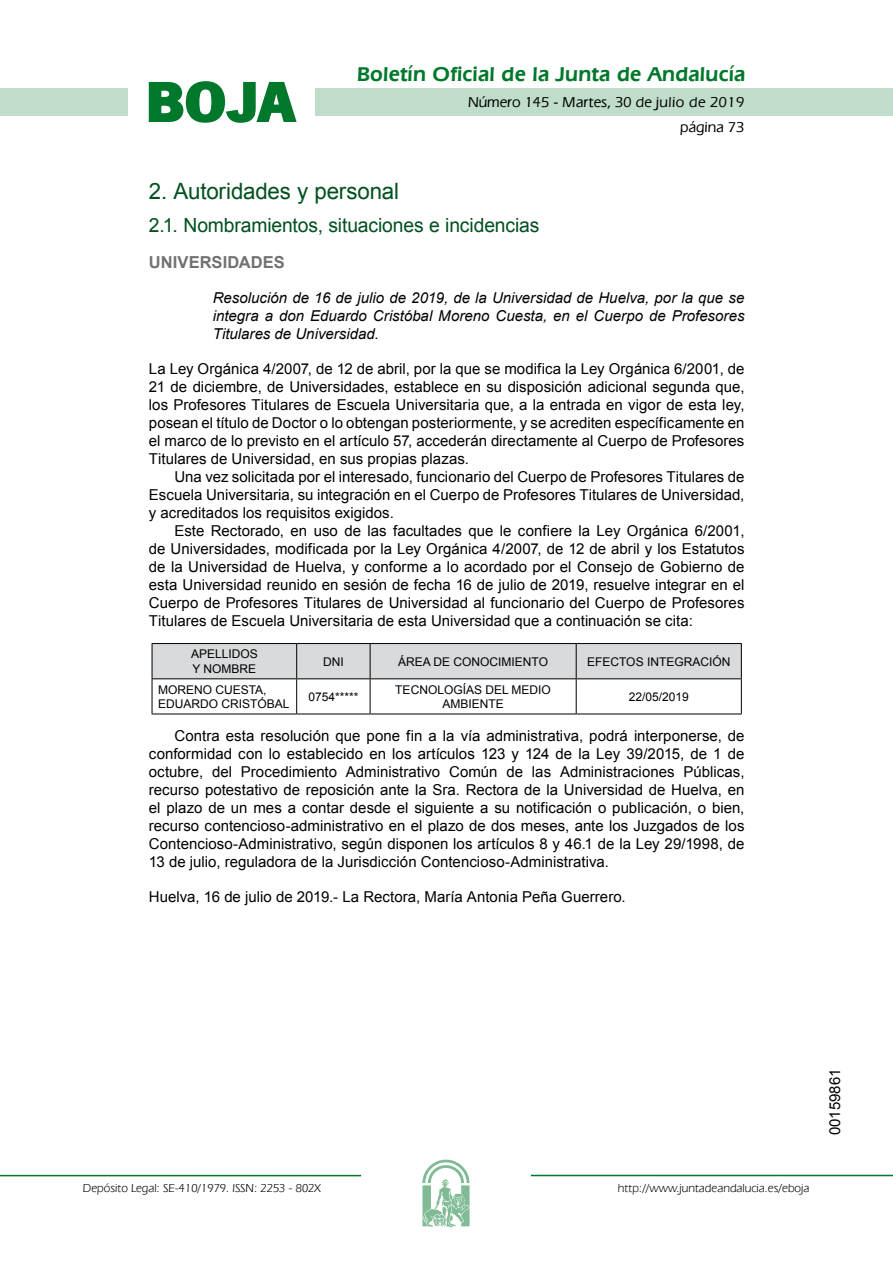
<style>
.page{position:relative;width:893px;height:1263px;background:#fff}
.page>*{position:absolute;margin:0;border:0;box-sizing:border-box;transform-origin:0 0}
.t1{font:700 57.75px "News Got T";color:#00782c;scale:1.14 1}
.t2{font:22.5px "Arial";letter-spacing:-.01em;color:#00501f}
.t3{font:600 21px "Eras IT Cby BT";letter-spacing:.01em;color:#00782c}
.t4{font:19.5px "Arial";letter-spacing:-.01em;color:#00501f}
.t5{font:700 16.5px "Arial";letter-spacing:.005em;color:#707173}
.t6{font:15px/18px "Arial";color:#000;text-align:justify}
.t7{font:italic 15px/18px "Arial";color:#000;text-align:justify}
.t8{font:500 15px/24.5px "Eras IT Cby BT";color:#000;text-align:right}
.t9{font:12px/14.4px "Arial";color:#000}
.t10{font:12px "Eras IT Cby BT";color:#000}
</style>
<div class="page">
<div style="left:315px;top:88px;width:577px;height:28px;background:#bfddca"></div>
<div style="left:0;top:88px;width:128px;height:28px;background:#bfddca"></div>
<hr style="left:0;top:1175px;width:361px;height:1px;background:#00782c">
<svg style="left:422px;top:1159px;width:47px;height:68px"></svg>
<hr style="left:531px;top:1175px;width:361px;height:1px;background:#00782c">
<svg style="left:148px;top:81px;width:149px;height:42px"></svg>
<div style="left:153px;top:644px;width:588px;height:34px;background:#d9dadb"></div>
<hr style="left:152px;top:643px;width:145px;height:1px;background:#000">
<hr style="left:152px;top:644px;width:1px;height:34px;background:#000">
<hr style="left:297px;top:643px;width:73px;height:1px;background:#000">
<hr style="left:296px;top:644px;width:1px;height:34px;background:#000">
<hr style="left:370px;top:643px;width:206px;height:1px;background:#000">
<hr style="left:370px;top:644px;width:1px;height:34px;background:#000">
<hr style="left:576px;top:643px;width:165px;height:1px;background:#000">
<hr style="left:576px;top:644px;width:1px;height:34px;background:#000">
<hr style="left:741px;top:644px;width:1px;height:34px;background:#000">
<hr style="left:152px;top:678px;width:145px;height:1px;background:#000">
<hr style="left:152px;top:679px;width:1px;height:35px;background:#000">
<hr style="left:297px;top:678px;width:73px;height:1px;background:#000">
<hr style="left:296px;top:679px;width:1px;height:35px;background:#000">
<hr style="left:370px;top:678px;width:206px;height:1px;background:#000">
<hr style="left:370px;top:679px;width:1px;height:35px;background:#000">
<hr style="left:576px;top:678px;width:165px;height:1px;background:#000">
<hr style="left:576px;top:679px;width:1px;height:35px;background:#000">
<hr style="left:741px;top:679px;width:1px;height:35px;background:#000">
<hr style="left:152px;top:714px;width:145px;height:1px;background:#000">
<hr style="left:297px;top:714px;width:73px;height:1px;background:#000">
<hr style="left:370px;top:714px;width:206px;height:1px;background:#000">
<hr style="left:576px;top:714px;width:165px;height:1px;background:#000">
<h1 class="t1" style="left:145px;top:68px;width:133px">BOJA</h1>
<h3 class="t3" style="left:357px;top:62px;width:390px">Boletín Oficial de la Junta de Andalucía</h3>
<p class="t8" style="left:468px;top:90px;width:278px">Número 145 - Martes, 30 de julio de 2019 página 73</p>
<h2 class="t2" style="left:149px;top:177px;width:252px">2. Autoridades y personal</h2>
<h3 class="t4" style="left:149px;top:212px;width:392px">2.1. Nombramientos, situaciones e incidencias</h3>
<p class="t5" style="left:149px;top:251px;width:137px">UNIVERSIDADES</p>
<p class="t7" style="left:213px;top:289px;width:533px">Resolución de 16 de julio de 2019, de la Universidad de Huelva, por la que se integra a don Eduardo Cristóbal Moreno Cuesta, en el Cuerpo de Profesores Titulares de Universidad.</p>
<p class="t6" style="left:149px;top:360px;width:597px">La Ley Orgánica 4/2007, de 12 de abril, por la que se modifica la Ley Orgánica 6/2001, de 21 de diciembre, de Universidades, establece en su disposición adicional segunda que, los Profesores Titulares de Escuela Universitaria que, a la entrada en vigor de esta ley, posean el título de Doctor o lo obtengan posteriormente, y se acrediten específicamente en el marco de lo previsto en el artículo 57, accederán directamente al Cuerpo de Profesores Titulares de Universidad, en sus propias plazas.</p>
<p class="t6" style="left:149px;top:468px;width:597px;text-indent:26px">Una vez solicitada por el interesado, funcionario del Cuerpo de Profesores Titulares de Escuela Universitaria, su integración en el Cuerpo de Profesores Titulares de Universidad, y acreditados los requisitos exigidos.</p>
<p class="t6" style="left:149px;top:522px;width:597px;text-indent:26px">Este Rectorado, en uso de las facultades que le confiere la Ley Orgánica 6/2001, de Universidades, modificada por la Ley Orgánica 4/2007, de 12 de abril y los Estatutos de la Universidad de Huelva, y conforme a lo acordado por el Consejo de Gobierno de esta Universidad reunido en sesión de fecha 16 de julio de 2019, resuelve integrar en el Cuerpo de Profesores Titulares de Universidad al funcionario del Cuerpo de Profesores Titulares de Escuela Universitaria de esta Universidad que a continuación se cita:</p>
<p class="t9" style="left:191px;top:647px;width:68px">APELLIDOS<br>Y NOMBRE</p>
<p class="t9" style="left:323px;top:654px;width:22px">DNI</p>
<p class="t9" style="left:398px;top:654px;width:151px">ÁREA DE CONOCIMIENTO</p>
<p class="t9" style="left:587px;top:654px;width:145px">EFECTOS INTEGRACIÓN</p>
<p class="t9" style="left:158px;top:682px;width:133px">MORENO CUESTA,<br>EDUARDO CRISTÓBAL</p>
<p class="t9" style="left:308px;top:689px;width:52px">0754*****</p>
<p class="t9" style="left:395px;top:682px;width:157px;text-align:center">TECNOLOGÍAS DEL MEDIO<br>AMBIENTE</p>
<p class="t9" style="left:628px;top:689px;width:62px">22/05/2019</p>
<p class="t6" style="left:149px;top:727px;width:597px;text-indent:26px">Contra esta resolución que pone fin a la vía administrativa, podrá interponerse, de conformidad con lo establecido en los artículos 123 y 124 de la Ley 39/2015, de 1 de octubre, del Procedimiento Administrativo Común de las Administraciones Públicas, recurso potestativo de reposición ante la Sra. Rectora de la Universidad de Huelva, en el plazo de un mes a contar desde el siguiente a su notificación o publicación, o bien, recurso contencioso-administrativo en el plazo de dos meses, ante los Juzgados de los Contencioso-Administrativo, según disponen los artículos 8 y 46.1 de la Ley 29/1998, de 13 de julio, reguladora de la Jurisdicción Contencioso-Administrativa.</p>
<p class="t6" style="left:149px;top:888px;width:478px">Huelva, 16 de julio de 2019.- La Rectora, María Antonia Peña Guerrero.</p>
<p class="t10" style="left:83px;top:1181px;width:239px">Depósito Legal: SE-410/1979. ISSN: 2253 - 802X</p>
<p class="t10" style="left:618px;top:1181px;width:193px">http://www.juntadeandalucia.es/eboja</p>
<p class="t6" style="left:826px;top:1135px;width:68px;rotate:-90deg">00159861</p>
</div>
